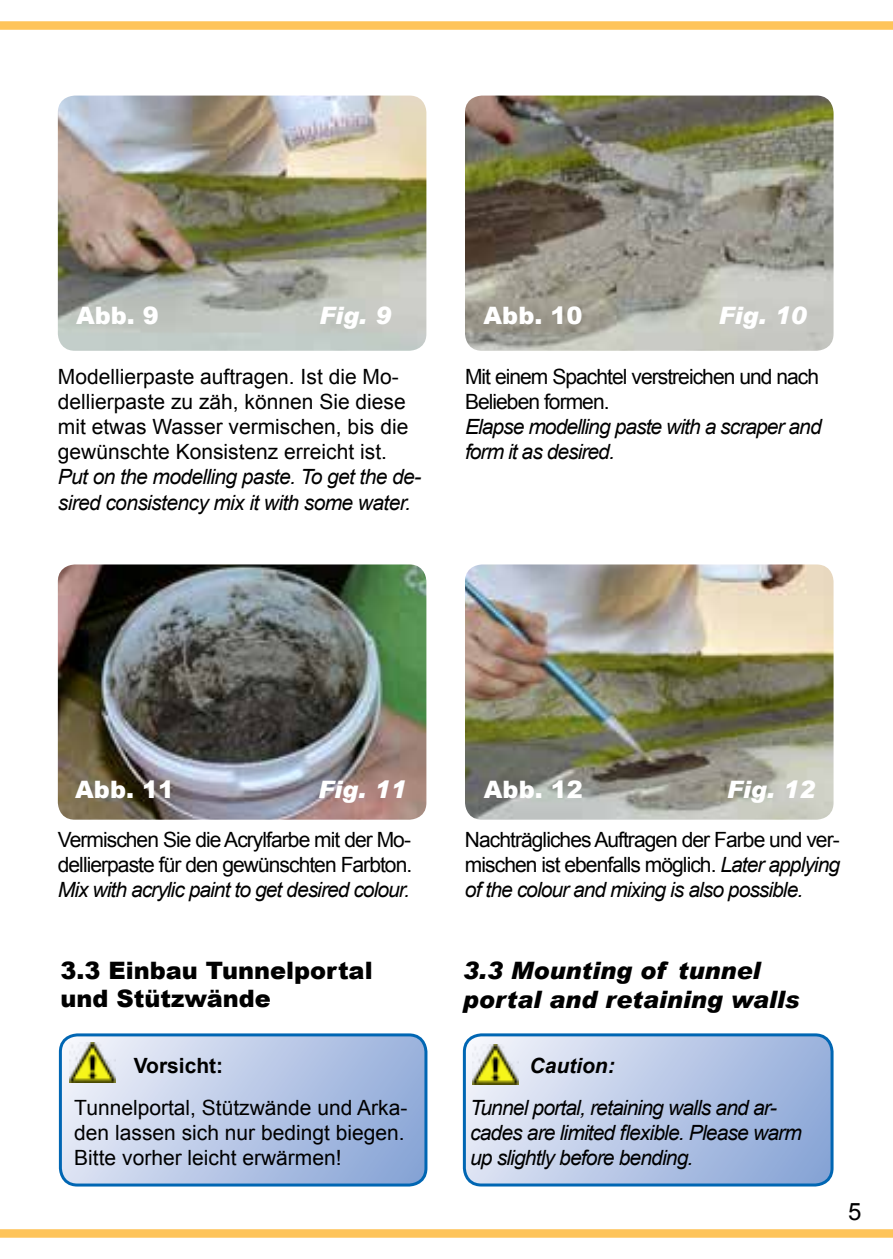
<style>
.page{position:relative;width:893px;height:1259px;background:#fff}
.page>*{position:absolute;margin:0;border:0;box-sizing:border-box;transform-origin:0 0}
.t1{font:italic 900 24px/28.8px "Arial";color:#000}
.t2{font:900 24px/28.8px "Arial";color:#000}
.t3{font:900 24px "Arial";color:#fff}
.t4{font:italic 900 24px "Arial";color:#fff}
.t5{font:24px "Arial";color:#000}
.t6{font:21px/25.2px "Arial";color:#000}
.t7{font:italic 21px/25.2px "Arial";letter-spacing:-.04em;color:#000}
.t8{font:21px/25.2px "Arial";letter-spacing:-.045em;color:#000}
.t9{font:700 21px "Arial";color:#000}
.t10{font:italic 700 21px "Arial";color:#000}
.s1{font-style:italic}
</style>
<div class="page">
<div style="left:0;top:21px;width:893px;height:9px;background:#fec45a"></div>
<div style="left:0;top:1229px;width:893px;height:8px;background:#fec45a"></div>
<svg style="left:464px;top:1036px;width:368px;height:149px;background:#bac9e7"></svg>
<div style="left:463px;top:1033px;width:370px;height:153px;border:3px solid #0066b3;border-radius:17px"></div>
<svg style="left:60px;top:1036px;width:366px;height:149px;background:#bac9e7"></svg>
<div style="left:59px;top:1033px;width:368px;height:153px;border:3px solid #0066b3;border-radius:17px"></div>
<img style="left:70px;top:1042px;width:46px;height:40px">
<img style="left:473px;top:1044px;width:46px;height:40px">
<img style="left:465px;top:564px;width:368px;height:255px">
<img style="left:58px;top:564px;width:368px;height:255px">
<img style="left:58px;top:96px;width:368px;height:255px">
<img style="left:465px;top:96px;width:368px;height:255px">
<p class="t3" style="left:76px;top:298px;width:84px">Abb. 9</p>
<p class="t4" style="left:319px;top:300px;width:73px">Fig. 9</p>
<p class="t3" style="left:484px;top:298px;width:100px">Abb. 10</p>
<p class="t4" style="left:719px;top:300px;width:89px">Fig. 10</p>
<p class="t6" style="left:58px;top:364px;width:352px">Modellierpaste auftragen. Ist die Mo&shy;dellierpaste zu zäh, können Sie diese mit etwas Wasser vermischen, bis die gewünschte Konsistenz erreicht ist.</p>
<p class="t7" style="left:58px;top:465px;width:365px">Put on the modelling paste. To get the de&shy;sired consistency mix it with some water.</p>
<p class="t8" style="left:465px;top:364px;width:356px">Mit einem Spachtel verstreichen und nach<br>Belieben formen.</p>
<p class="t7" style="left:465px;top:414px;width:358px">Elapse modelling paste with a scraper and form it as desired.</p>
<p class="t3" style="left:75px;top:772px;width:100px">Abb. 11</p>
<p class="t4" style="left:318px;top:774px;width:89px">Fig. 11</p>
<p class="t8" style="left:58px;top:827px;width:356px">Vermischen Sie die Acrylfarbe mit der Mo&shy;dellierpaste für den gewünschten Farbton.</p>
<p class="t7" style="left:58px;top:877px;width:354px">Mix with acrylic paint to get desired colour.</p>
<p class="t2" style="left:60px;top:955px;width:314px">3.3 Einbau Tunnelportal und Stützwände</p>
<p class="t9" style="left:134px;top:1051px;width:91px">Vorsicht:</p>
<p class="t6" style="left:74px;top:1095px;width:335px">Tunnelportal, Stützwände und Arka&shy;den lassen sich nur bedingt biegen.<br>Bitte vorher leicht erwärmen!</p>
<p class="t3" style="left:484px;top:772px;width:100px">Abb. 12</p>
<p class="t4" style="left:727px;top:774px;width:89px">Fig. 12</p>
<p class="t6" style="left:465px;top:827px;width:377px;text-align:justify">Nachträgliches Auftragen der Farbe und ver&shy;mischen ist ebenfalls möglich. <span class="s1">Later applying of the colour and mixing is also possible.</span></p>
<p class="t1" style="left:463px;top:955px;width:338px">3.3 Mounting of tunnel portal and retaining walls</p>
<p class="t10" style="left:530px;top:1051px;width:87px">Caution:</p>
<p class="t7" style="left:470px;top:1095px;width:333px">Tunnel portal, retaining walls and ar&shy;cades are limited flexible. Please warm up slightly before bending.</p>
<p class="t5" style="left:848px;top:1195px;width:15px">5</p>
</div>
